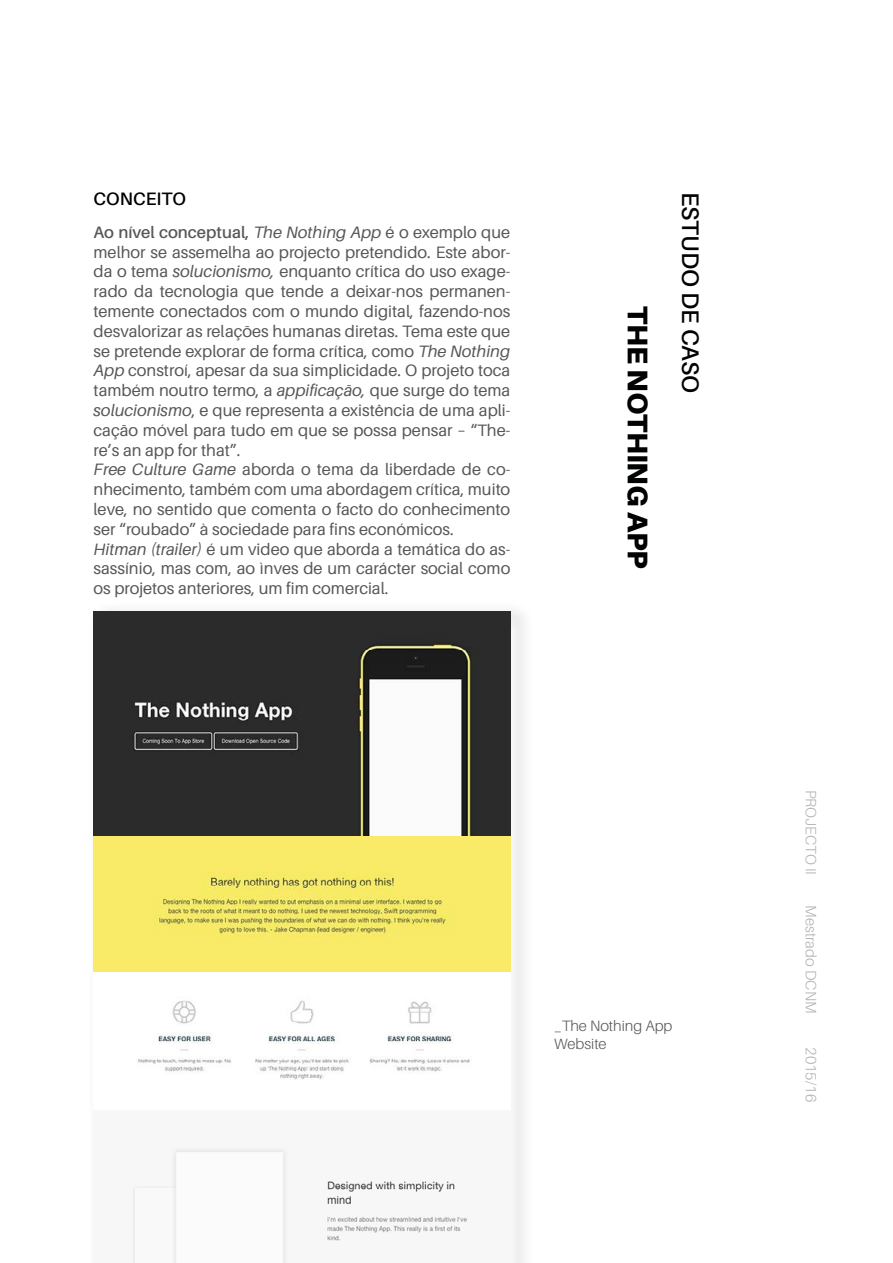
<style>
.page{position:relative;width:893px;height:1263px;background:#fff}
.page>*{position:absolute;margin:0;border:0;box-sizing:border-box;transform-origin:0 0}
.t1{font:900 28.5px "Agape";color:#010202}
.t2{font:600 24px "Agape";color:#010202}
.t3{font:600 18px "Agape";color:#000}
.t4{font:16.5px/19.8px "Agape";color:#575756}
.t5{font:300 15px "Agape";color:#b3b2b2}
.t6{font:300 15px/18px "Agape";color:#575756}
.s1{font-weight:600}
.s2{font-style:italic}
</style>
<div class="page">
<div style="left:88px;top:602px;width:445px;height:661px;background:#f7f7f7"></div>
<img style="left:94px;top:611px;width:416px;height:652px">
<p class="t3" style="left:94px;top:189px;width:94px">CONCEITO</p>
<p class="t4" style="left:94px;top:222px;width:418px"><span class="s1">Ao nível conceptual,</span> <span class="s2">The Nothing App</span> é o exemplo que melhor se assemelha ao projecto pretendido. Este abor&shy;da o tema <span class="s2">solucionismo,</span> enquanto crítica do uso exage&shy;rado da tecnologia que tende a deixar-nos permanen&shy;temente conectados com o mundo digital, fazendo-nos desvalorizar as relações humanas diretas. Tema este que se pretende explorar de forma crítica, como <span class="s2">The Nothing App</span> constroí, apesar da sua simplicidade. O projeto toca também noutro termo, a <span class="s2">appificação,</span> que surge do tema <span class="s2">solucionismo</span>, e que representa a existência de uma apli&shy;cação móvel para tudo em que se possa pensar – “The&shy;re’s an app for that”.<br><span class="s2">Free Culture Game</span> aborda o tema da liberdade de co&shy;nhecimento, também com uma abordagem crítica, muito leve, no sentido que comenta o facto do conhecimento ser “roubado” à sociedade para fins económicos.<br><span class="s2">Hitman (trailer)</span> é um video que aborda a temática do as&shy;sassínio, mas com, ao ìnves de um carácter social como os projetos anteriores, um fim comercial.</p>
<h1 class="t1" style="left:654px;top:306px;width:264px;rotate:90deg">THE NOTHING APP</h1>
<h2 class="t2" style="left:704px;top:192px;width:203px;rotate:90deg">ESTUDO DE CASO</h2>
<p class="t6" style="left:554px;top:1017px;width:120px">_The Nothing App<br>Website</p>
<p class="t5" style="left:819px;top:789px;width:87px;rotate:90deg">PROJECTO II</p>
<p class="t5" style="left:819px;top:905px;width:110px;rotate:90deg">Mestrado DCNM</p>
<p class="t5" style="left:819px;top:1047px;width:56px;rotate:90deg">2015/16</p>
</div>
